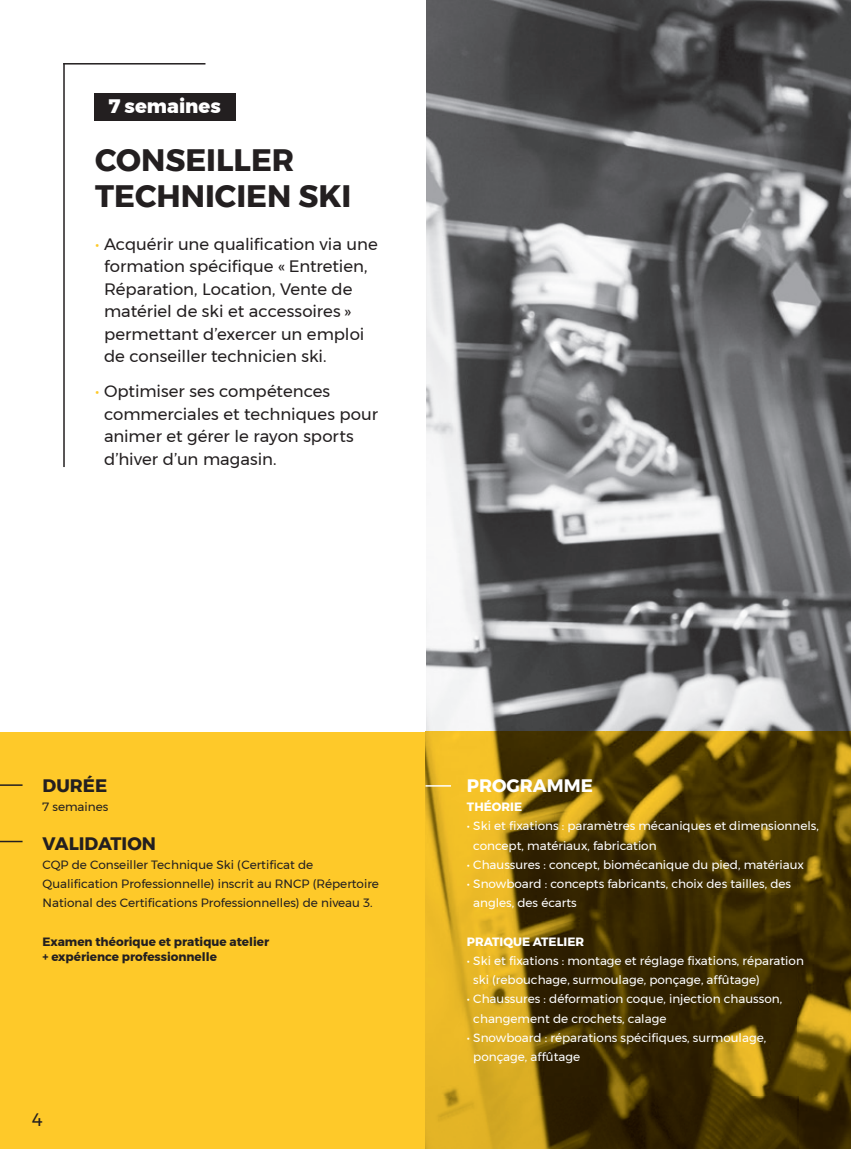
<style>
.page{position:relative;width:851px;height:1149px;background:#fff}
.page>*{position:absolute;margin:0;border:0;box-sizing:border-box;transform-origin:0 0}
.t1{font:700 30.9px/36.2px "Montserrat";color:#231f20}
.t2{font:800 19.5px "Montserrat";color:#fff}
.t3{font:700 18px "Montserrat";color:#231f20}
.t4{font:700 18px "Montserrat";color:#fff}
.t5{font:18px "Montserrat";color:#231f20}
.t6{font:16.5px/22.5px "Montserrat";color:#231f20}
.t7{font:12px/19.2px "Montserrat";color:#fff}
.t8{font:12px/19.2px "Montserrat";color:#231f20}
.t9{font:700 12px/15px "Montserrat";color:#231f20}
.t10{font:700 12px "Montserrat";color:#fff}
.s1{color:#fec929}
</style>
<div class="page">
<img style="left:426px;top:0;width:424px;height:731px">
<div style="left:0;top:731px;width:425px;height:417px;background:#fec929"></div>
<hr style="left:63px;top:63px;width:2px;height:404px;background:#231f20">
<hr style="left:63px;top:63px;width:142px;height:1px;background:#231f20">
<svg style="left:0;top:784px;width:23px;height:1px"></svg>
<hr style="left:0;top:840px;width:23px;height:2px;background:#231f20">
<div style="left:94px;top:93px;width:141px;height:27px;background:#231f20"></div>
<img style="left:425px;top:731px;width:425px;height:417px">
<hr style="left:425px;top:784px;width:26px;height:2px;background:#fff">
<h2 class="t2" style="left:109px;top:90px;width:113px">7 semaines</h2>
<h1 class="t1" style="left:95px;top:142px;width:258px">CONSEILLER<br>TECHNICIEN SKI</h1>
<h3 class="t6" style="left:104px;top:232px;width:275px;text-indent:-9px"><span class="s1">•</span> Acquérir une qualification via une formation spécifique « Entretien, Réparation, Location, Vente de matériel de ski et accessoires » permettant d’exercer un emploi de conseiller technicien ski.</h3>
<h3 class="t6" style="left:104px;top:380px;width:275px;text-indent:-9px"><span class="s1">•</span> Optimiser ses compétences commerciales et techniques pour animer et gérer le rayon sports d’hiver d’un magasin.</h3>
<h3 class="t3" style="left:43px;top:770px;width:66px">DURÉE</h3>
<p class="t8" style="left:43px;top:796px;width:67px">7 semaines</p>
<h3 class="t3" style="left:43px;top:828px;width:115px">VALIDATION</h3>
<p class="t8" style="left:43px;top:854px;width:338px">CQP de Conseiller Technique Ski (Certificat de<br>Qualification Professionnelle) inscrit au RNCP (Répertoire<br>National des Certifications Professionnelles) de niveau 3.</p>
<p class="t9" style="left:43px;top:933px;width:228px">Examen théorique et pratique atelier + expérience professionnelle</p>
<h3 class="t5" style="left:32px;top:1105px;width:12px">4</h3>
<h3 class="t4" style="left:467px;top:770px;width:127px">PROGRAMME</h3>
<p class="t10" style="left:467px;top:797px;width:57px">THÉORIE</p>
<p class="t7" style="left:473px;top:816px;width:347px;text-indent:-6px">• Ski et fixations : paramètres mécaniques et dimensionnels, concept, matériaux, fabrication</p>
<p class="t7" style="left:467px;top:854px;width:338px">• Chaussures : concept, biomécanique du pied, matériaux</p>
<p class="t7" style="left:473px;top:873px;width:319px;text-indent:-6px">• Snowboard : concepts fabricants, choix des tailles, des angles, des écarts</p>
<p class="t10" style="left:467px;top:931px;width:119px">PRATIQUE ATELIER</p>
<p class="t7" style="left:473px;top:950px;width:332px;text-indent:-6px">• Ski et fixations : montage et réglage fixations, réparation ski (rebouchage, surmoulage, ponçage, affûtage)</p>
<p class="t7" style="left:473px;top:988px;width:310px;text-indent:-6px">• Chaussures : déformation coque, injection chausson, changement de crochets, calage</p>
<p class="t7" style="left:473px;top:1027px;width:294px;text-indent:-6px">• Snowboard : réparations spécifiques, surmoulage, ponçage, affûtage</p>
</div>
